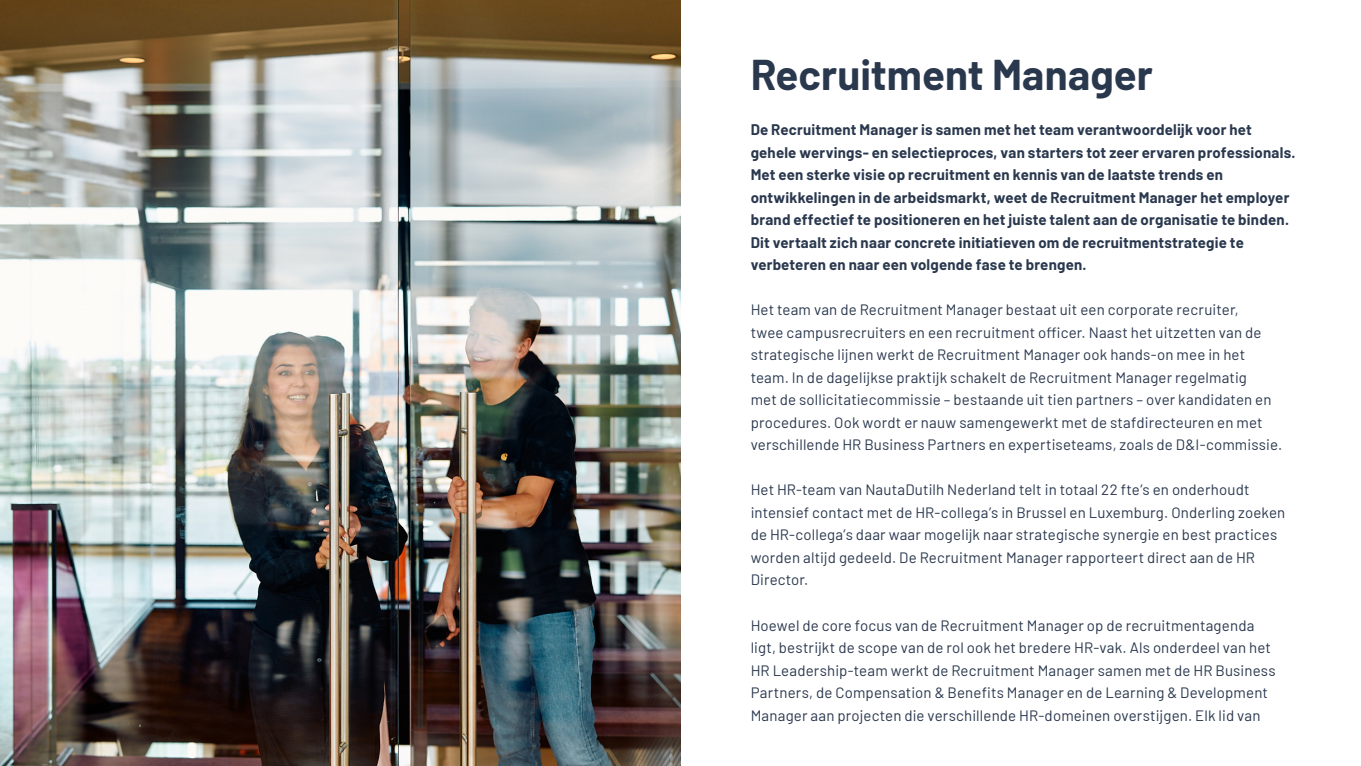
<style>
.page{position:relative;width:1361px;height:766px;background:#fff}
.page>*{position:absolute;margin:0;border:0;box-sizing:border-box;transform-origin:0 0}
.t1{font:700 42px "Barlow";color:#2a384e}
.t2{font:15px/22.5px "Barlow";letter-spacing:.01em;color:#2a384e}
.t3{font:700 15px/22.5px "Barlow";letter-spacing:.015em;color:#2a384e}
</style>
<div class="page">
<img style="left:0;top:0;width:680px;height:765px">
<p class="t1" style="left:750px;top:44px;width:404px">Recruitment Manager</p>
<p class="t3" style="left:750px;top:117px;width:546px">De Recruitment Manager is samen met het team verantwoordelijk voor het gehele wervings- en selectieproces, van starters tot zeer ervaren professionals.<br>Met een sterke visie op recruitment en kennis van de laatste trends en ontwikkelingen in de arbeidsmarkt, weet de Recruitment Manager het employer brand effectief te positioneren en het juiste talent aan de organisatie te binden.<br>Dit vertaalt zich naar concrete initiatieven om de recruitmentstrategie te verbeteren en naar een volgende fase te brengen.</p>
<p class="t2" style="left:750px;top:297px;width:533px">Het team van de Recruitment Manager bestaat uit een corporate recruiter,<br>twee campusrecruiters en een recruitment officer. Naast het uitzetten van de strategische lijnen werkt de Recruitment Manager ook hands-on mee in het team. In de dagelijkse praktijk schakelt de Recruitment Manager regelmatig<br>met de sollicitatiecommissie – bestaande uit tien partners – over kandidaten en procedures. Ook wordt er nauw samengewerkt met de stafdirecteuren en met verschillende HR Business Partners en expertiseteams, zoals de D&amp;I-commissie.</p>
<p class="t2" style="left:750px;top:477px;width:536px">Het HR-team van NautaDutilh Nederland telt in totaal 22 fte’s en onderhoudt intensief contact met de HR-collega’s in Brussel en Luxemburg. Onderling zoeken de HR-collega’s daar waar mogelijk naar strategische synergie en best practices worden altijd gedeeld. De Recruitment Manager rapporteert direct aan de HR Director.</p>
<p class="t2" style="left:750px;top:612px;width:526px">Hoewel de core focus van de Recruitment Manager op de recruitmentagenda ligt, bestrijkt de scope van de rol ook het bredere HR-vak. Als onderdeel van het HR Leadership-team werkt de Recruitment Manager samen met de HR Business Partners, de Compensation &amp; Benefits Manager en de Learning &amp; Development Manager aan projecten die verschillende HR-domeinen overstijgen. Elk lid van</p>
</div>
